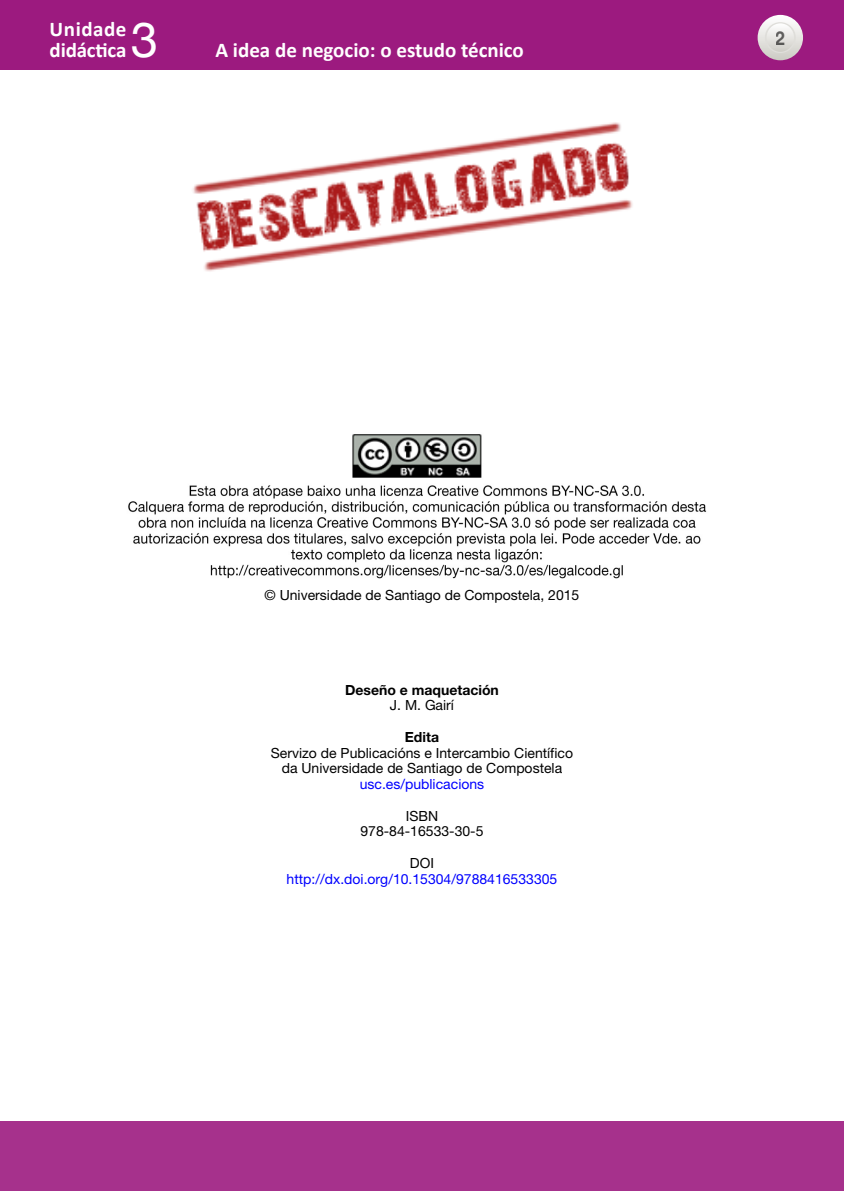
<style>
.page{position:relative;width:844px;height:1191px;background:#fff}
.page>*{position:absolute;margin:0;border:0;box-sizing:border-box;transform-origin:0 0}
.t1{font:49px "Helvetica Neue";color:#fff}
.t2{font:700 21px/21px "Calibri";color:#fff}
.t3{font:700 19.25px "Helvetica Neue";color:#000;scale:.9 1}
.t4{font:14px/15.8px "Helvetica Neue";color:#000;text-align:center}
.t5{font:14px/15.8px "Helvetica Neue";color:#00f;text-align:center}
.t6{font:700 14px/15.8px "Helvetica Neue";color:#000;text-align:center}
.s1{font-weight:400}
.s2{font-weight:700}
.s3{color:#00f}
.s4{color:#000}
</style>
<div class="page">
<div style="left:0;top:0;width:843px;height:69px;background:#9c1a7f"></div>
<svg style="left:757px;top:15px;width:45px;height:45px"></svg>
<svg style="left:765px;top:23px;width:29px;height:29px"></svg>
<div style="left:764px;top:22px;width:31px;height:31px;border:1px solid #dfdeda;border-radius:50%"></div>
<div style="left:0;top:1121px;width:843px;height:70px;background:#a6318c"></div>
<img style="left:193px;top:122px;width:440px;height:150px">
<img style="left:128px;top:434px;width:579px;height:145px">
<h2 class="t2" style="left:50px;top:19px;width:78px">Unidade didáctica</h2>
<h1 class="t1" style="left:131px;top:5px;width:29px">3</h1>
<h2 class="t2" style="left:215px;top:40px;width:310px">A idea de negocio: o estudo técnico</h2>
<h3 class="t3" style="left:775px;top:26px;width:12px">2</h3>
<p class="t4" style="left:264px;top:587px;width:316px">© Universidade de Santiago de Compostela, 2015</p>
<p class="t6" style="left:345px;top:681px;width:155px">Deseño e maquetación<br><span class="s1">J. M. Gairí</span></p>
<p class="t4" style="left:271px;top:729px;width:304px"><span class="s2">Edita<br></span>Servizo de Publicacións e Intercambio Científico da Universidade de Santiago de Compostela <span class="s3">usc.es/publicacions</span></p>
<p class="t4" style="left:360px;top:807px;width:124px">ISBN<br>978-84-16533-30-5</p>
<p class="t5" style="left:286px;top:855px;width:272px"><span class="s4">DOI </span>http://dx.doi.org/10.15304/9788416533305</p>
</div>
